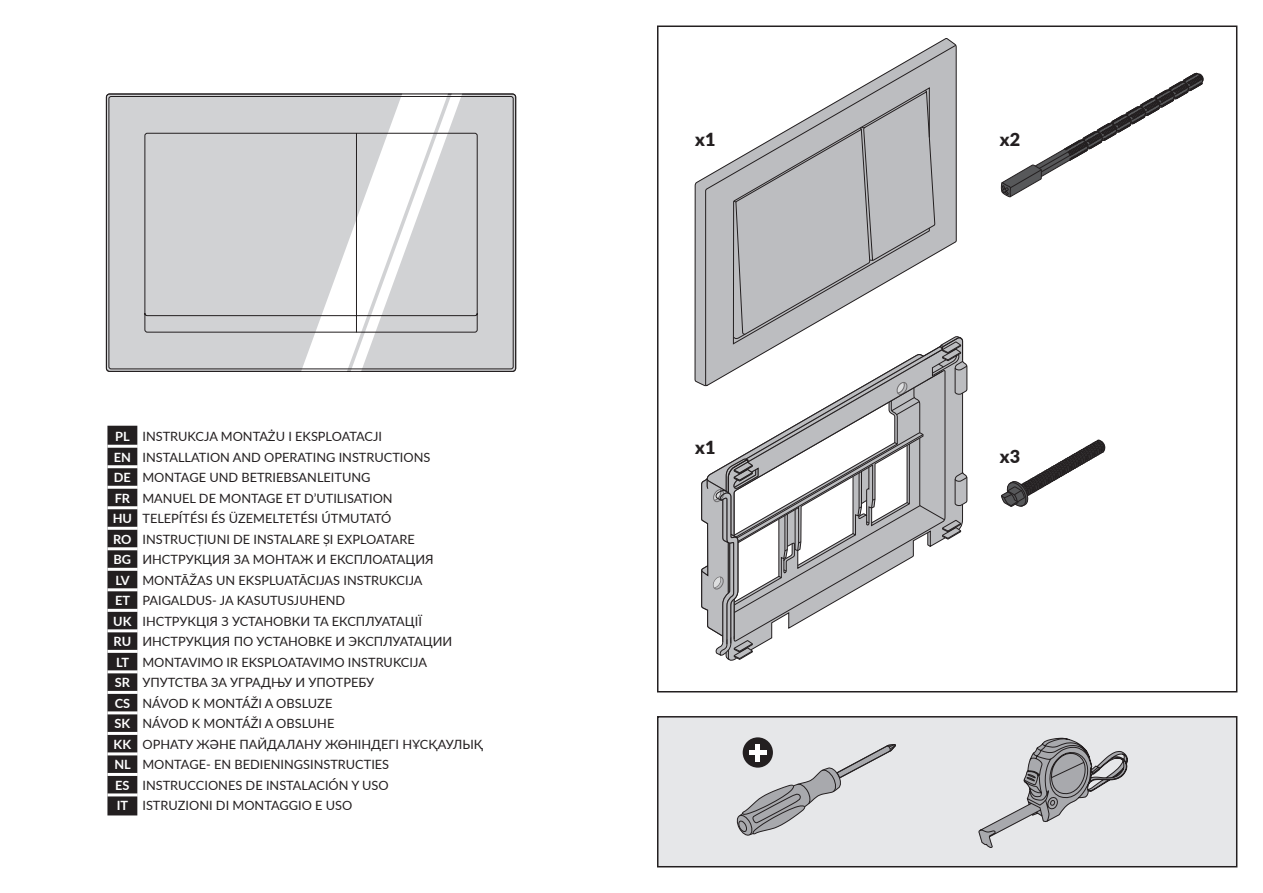
<style>
.page{position:relative;width:1263px;height:893px;background:#fff}
.page>*{position:absolute;margin:0;border:0;box-sizing:border-box;transform-origin:0 0}
.t1{font:900 18px "Lato";color:#231f20}
.t2{font:12.75px "Lato";color:#231f20}
.t3{font:700 12.75px "Lato";color:#fff}
</style>
<div class="page">
<svg style="left:107px;top:426px;width:30px;height:389px;background:#2c2829"></svg>
<hr style="left:107px;top:445px;width:30px;height:3px;background:#fff">
<hr style="left:107px;top:465px;width:30px;height:3px;background:#fff">
<hr style="left:107px;top:486px;width:30px;height:3px;background:#fff">
<hr style="left:107px;top:506px;width:30px;height:3px;background:#fff">
<hr style="left:107px;top:527px;width:30px;height:3px;background:#fff">
<hr style="left:107px;top:547px;width:30px;height:3px;background:#fff">
<hr style="left:107px;top:568px;width:30px;height:3px;background:#fff">
<hr style="left:107px;top:588px;width:30px;height:3px;background:#fff">
<hr style="left:107px;top:609px;width:30px;height:3px;background:#fff">
<hr style="left:107px;top:629px;width:30px;height:3px;background:#fff">
<hr style="left:107px;top:650px;width:30px;height:3px;background:#fff">
<hr style="left:107px;top:670px;width:30px;height:3px;background:#fff">
<hr style="left:107px;top:691px;width:30px;height:3px;background:#fff">
<hr style="left:107px;top:711px;width:30px;height:3px;background:#fff">
<hr style="left:107px;top:732px;width:30px;height:3px;background:#fff">
<hr style="left:107px;top:752px;width:30px;height:3px;background:#fff">
<hr style="left:107px;top:773px;width:30px;height:3px;background:#fff">
<hr style="left:107px;top:793px;width:30px;height:3px;background:#fff">
<svg style="left:106px;top:93px;width:411px;height:279px;background:#d0d0d2"></svg>
<svg style="left:1001px;top:440px;width:104px;height:67px"></svg>
<svg style="left:1001px;top:73px;width:203px;height:124px"></svg>
<svg style="left:695px;top:38px;width:261px;height:347px"></svg>
<svg style="left:705px;top:45px;width:251px;height:45px"></svg>
<svg style="left:701px;top:90px;width:266px;height:571px"></svg>
<div style="left:658px;top:717px;width:579px;height:150px;background:#e6e7e9"></div>
<svg style="left:978px;top:737px;width:150px;height:111px"></svg>
<div style="left:743px;top:737px;width:30px;height:31px;background:#231f20;border-radius:50%"></div>
<svg style="left:736px;top:744px;width:160px;height:92px"></svg>
<div style="left:657px;top:716px;width:580px;height:151px;border:2px solid #231f20"></div>
<p class="t3" style="left:115px;top:427px;width:16px">PL</p>
<p class="t2" style="left:142px;top:427px;width:241px">INSTRUKCJA MONTAŻU I EKSPLOATACJI</p>
<p class="t3" style="left:114px;top:448px;width:19px">EN</p>
<p class="t2" style="left:142px;top:448px;width:289px">INSTALLATION AND OPERATING INSTRUCTIONS</p>
<p class="t3" style="left:114px;top:468px;width:19px">DE</p>
<p class="t2" style="left:142px;top:468px;width:230px">MONTAGE UND BETRIEBSANLEITUNG</p>
<p class="t3" style="left:115px;top:489px;width:17px">FR</p>
<p class="t2" style="left:142px;top:489px;width:252px">MANUEL DE MONTAGE ET D’UTILISATION</p>
<p class="t3" style="left:113px;top:509px;width:21px">HU</p>
<p class="t2" style="left:142px;top:509px;width:250px">TELEPÍTÉSI ÉS ÜZEMELTETÉSI ÚTMUTATÓ</p>
<p class="t3" style="left:113px;top:530px;width:20px">RO</p>
<p class="t2" style="left:142px;top:530px;width:274px">INSTRUCȚIUNI DE INSTALARE ȘI EXPLOATARE</p>
<p class="t3" style="left:114px;top:550px;width:19px">BG</p>
<p class="t2" style="left:142px;top:550px;width:293px">ИНСТРУКЦИЯ ЗА МОНТАЖ И ЕКСПЛОАТАЦИЯ</p>
<p class="t3" style="left:115px;top:571px;width:16px">LV</p>
<p class="t2" style="left:142px;top:571px;width:282px">MONTĀŽAS UN EKSPLUATĀCIJAS INSTRUKCIJA</p>
<p class="t3" style="left:115px;top:591px;width:17px">ET</p>
<p class="t2" style="left:142px;top:591px;width:204px">PAIGALDUS- JA KASUTUSJUHEND</p>
<p class="t3" style="left:113px;top:612px;width:20px">UK</p>
<p class="t2" style="left:142px;top:612px;width:281px">ІНСТРУКЦІЯ З УСТАНОВКИ ТА ЕКСПЛУАТАЦІЇ</p>
<p class="t3" style="left:114px;top:632px;width:19px">RU</p>
<p class="t2" style="left:142px;top:632px;width:311px">ИНСТРУКЦИЯ ПО УСТАНОВКЕ И ЭКСПЛУАТАЦИИ</p>
<p class="t3" style="left:116px;top:653px;width:15px">LT</p>
<p class="t2" style="left:142px;top:653px;width:286px">MONTAVIMO IR EKSPLOATAVIMO INSTRUKCIJA</p>
<p class="t3" style="left:115px;top:673px;width:17px">SR</p>
<p class="t2" style="left:142px;top:673px;width:233px">УПУТСТВА ЗА УГРАДЊУ И УПОТРЕБУ</p>
<p class="t3" style="left:115px;top:694px;width:17px">CS</p>
<p class="t2" style="left:142px;top:694px;width:191px">NÁVOD K MONTÁŽI A OBSLUZE</p>
<p class="t3" style="left:115px;top:714px;width:17px">SK</p>
<p class="t2" style="left:142px;top:714px;width:193px">NÁVOD K MONTÁŽI A OBSLUHE</p>
<p class="t3" style="left:114px;top:735px;width:19px">KK</p>
<p class="t2" style="left:142px;top:735px;width:342px">ОРНАТУ ЖӘНЕ ПАЙДАЛАНУ ЖӨНІНДЕГІ НҰСҚАУЛЫҚ</p>
<p class="t3" style="left:114px;top:755px;width:18px">NL</p>
<p class="t2" style="left:142px;top:756px;width:248px">MONTAGE- EN BEDIENINGSINSTRUCTIES</p>
<p class="t3" style="left:115px;top:776px;width:16px">ES</p>
<p class="t2" style="left:142px;top:776px;width:248px">INSTRUCCIONES DE INSTALACIÓN Y USO</p>
<p class="t3" style="left:117px;top:796px;width:13px">IT</p>
<p class="t2" style="left:142px;top:797px;width:211px">ISTRUZIONI DI MONTAGGIO E USO</p>
<p class="t1" style="left:695px;top:126px;width:22px">x1</p>
<p class="t1" style="left:1000px;top:126px;width:22px">x2</p>
<p class="t1" style="left:695px;top:434px;width:22px">x1</p>
<p class="t1" style="left:1000px;top:443px;width:22px">x3</p>
</div>
